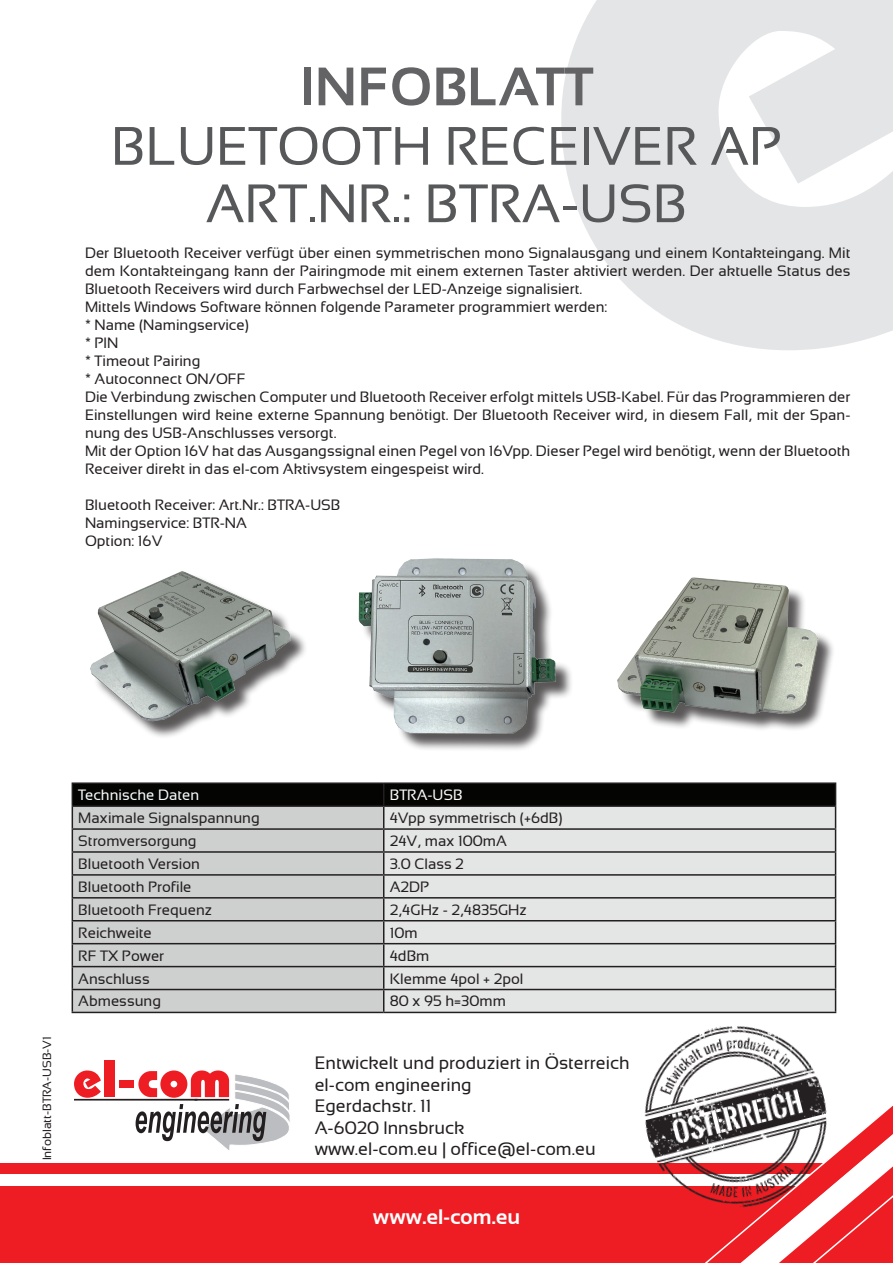
<style>
.page{position:relative;width:893px;height:1263px;background:#fff}
.page>*{position:absolute;margin:0;border:0;box-sizing:border-box;transform-origin:0 0}
.t1{font:54px "Sansation";color:#57585a}
.t2{font:700 54px "Sansation";color:#636366}
.t3{font:700 21px "Sansation";color:#fff}
.t4{font:18px/21.6px "Sansation";color:#231f20}
.t5{font:15px/18px "Sansation";color:#231f20}
.t6{font:15px "Sansation";color:#f8fbfd}
.t7{font:15px "Sansation";color:#fefcfa}
.t8{font:12px "Sansation";color:#231f20}
</style>
<div class="page">
<div style="left:0;top:1163px;width:893px;height:11px;background:#ee1d23"></div>
<div style="left:0;top:1186px;width:893px;height:11px;background:#ee1d23"></div>
<div style="left:0;top:1197px;width:893px;height:66px;background:#ee1d23"></div>
<svg style="left:561px;top:0;width:332px;height:350px;fill:#e4e5e7"></svg>
<svg style="left:705px;top:1105px;width:188px;height:158px"></svg>
<img style="left:625px;top:1005px;width:223px;height:222px">
<hr style="left:72px;top:1012px;width:312px;height:1px;background:#231f20">
<hr style="left:72px;top:782px;width:312px;height:2px;background:#231f20">
<hr style="left:384px;top:782px;width:452px;height:2px;background:#231f20">
<hr style="left:384px;top:1012px;width:452px;height:1px;background:#231f20">
<svg style="left:72px;top:784px;width:764px;height:228px;background:#babbbb"></svg>
<svg style="left:74px;top:1070px;width:27px;height:28px"></svg>
<div style="left:105px;top:1061px;width:10px;height:36px;background:#ee1d23"></div>
<div style="left:120px;top:1080px;width:14px;height:8px;background:#ee1d23"></div>
<hr style="left:74px;top:1099px;width:124px;height:1px;background:#231f20">
<svg style="left:136px;top:1070px;width:154px;height:80px"></svg>
<div style="left:362px;top:561px;width:212px;height:190px;background:#231f20;opacity:.75"></div>
<img style="left:358px;top:558px;width:205px;height:184px">
<div style="left:93px;top:574px;width:215px;height:165px;background:#231f20;opacity:.75"></div>
<img style="left:90px;top:571px;width:205px;height:157px">
<div style="left:620px;top:580px;width:216px;height:152px;background:#231f20;opacity:.75"></div>
<img style="left:617px;top:577px;width:207px;height:143px">
<h1 class="t2" style="left:300px;top:57px;width:295px">INFOBLATT</h1>
<h1 class="t1" style="left:111px;top:116px;width:672px">BLUETOOTH RECEIVER AP</h1>
<h1 class="t1" style="left:206px;top:174px;width:483px">Art.Nr.: BTRA-USB</h1>
<p class="t5" style="left:85px;top:243px;width:767px">Der Bluetooth Receiver verfügt über einen symmetrischen mono Signalausgang und einem Kontakteingang. Mit dem Kontakteingang kann der Pairingmode mit einem externen Taster aktiviert werden. Der aktuelle Status des Bluetooth Receivers wird durch Farbwechsel der LED-Anzeige signalisiert.<br>Mittels Windows Software können folgende Parameter programmiert werden:<br>* Name (Namingservice)<br>* PIN<br>* Timeout Pairing<br>* Autoconnect ON/OFF<br>Die Verbindung zwischen Computer und Bluetooth Receiver erfolgt mittels USB-Kabel. Für das Programmieren der Einstellungen wird keine externe Spannung benötigt. Der Bluetooth Receiver wird, in diesem Fall, mit der Span&shy;nung des USB-Anschlusses versorgt.<br>Mit der Option 16V hat das Ausgangssignal einen Pegel von 16Vpp. Dieser Pegel wird benötigt, wenn der Bluetooth Receiver direkt in das el-com Aktivsystem eingespeist wird.</p>
<p class="t5" style="left:85px;top:495px;width:257px">Bluetooth Receiver: Art.Nr.: BTRA-USB<br>Namingservice: BTR-NA<br>Option: 16V</p>
<p class="t8" style="left:40px;top:1160px;width:126px;rotate:-90deg">Infoblatt-BTRA-USB-V1</p>
<p class="t6" style="left:78px;top:787px;width:122px">Technische Daten</p>
<p class="t7" style="left:390px;top:787px;width:74px">BTRA-USB</p>
<p class="t5" style="left:78px;top:809px;width:183px">Maximale Signalspannung</p>
<p class="t5" style="left:390px;top:809px;width:174px">4Vpp symmetrisch (+6dB)</p>
<p class="t5" style="left:78px;top:832px;width:120px">Stromversorgung</p>
<p class="t5" style="left:390px;top:832px;width:119px">24V, max 100mA</p>
<p class="t5" style="left:78px;top:855px;width:123px">Bluetooth Version</p>
<p class="t5" style="left:390px;top:855px;width:76px">3.0 Class 2</p>
<p class="t5" style="left:78px;top:878px;width:115px">Bluetooth Profile</p>
<p class="t5" style="left:390px;top:878px;width:41px">A2DP</p>
<p class="t5" style="left:78px;top:900px;width:135px">Bluetooth Frequenz</p>
<p class="t5" style="left:390px;top:900px;width:138px">2,4GHz - 2,4835GHz</p>
<p class="t5" style="left:78px;top:923px;width:75px">Reichweite</p>
<p class="t5" style="left:390px;top:923px;width:29px">10m</p>
<p class="t5" style="left:78px;top:946px;width:87px">RF TX Power</p>
<p class="t5" style="left:390px;top:946px;width:41px">4dBm</p>
<p class="t5" style="left:78px;top:969px;width:73px">Anschluss</p>
<p class="t5" style="left:390px;top:969px;width:135px">Klemme 4pol + 2pol</p>
<p class="t5" style="left:78px;top:992px;width:84px">Abmessung</p>
<p class="t5" style="left:390px;top:992px;width:118px">80 x 95 h=30mm</p>
<p class="t4" style="left:315px;top:1052px;width:316px">Entwickelt und produziert in Österreich el-com engineering<br>Egerdachstr. 11<br>A-6020 Innsbruck</p>
<p class="t4" style="left:315px;top:1138px;width:282px">www.el-com.eu | office@el-com.eu</p>
<h2 class="t3" style="left:373px;top:1205px;width:149px">www.el-com.eu</h2>
</div>
